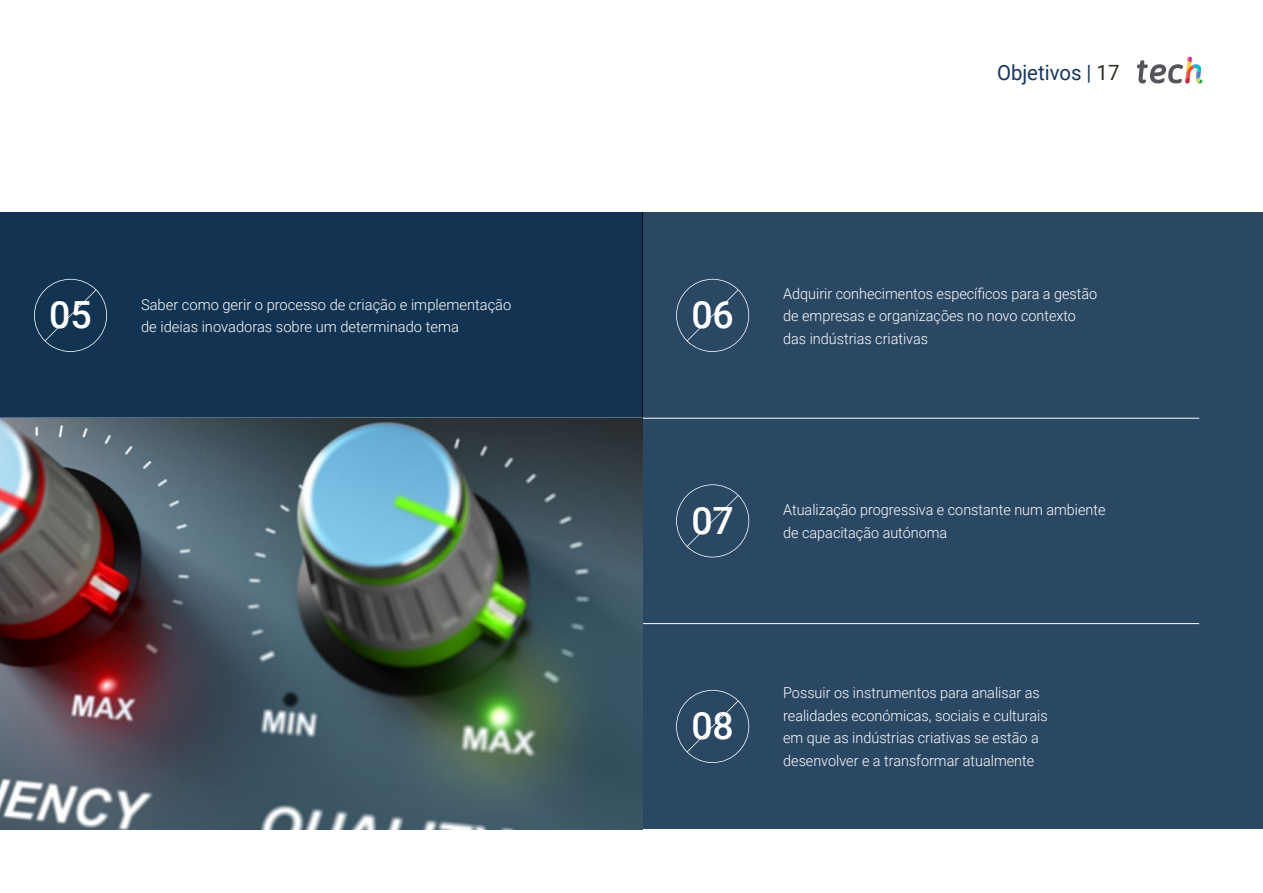
<style>
.page{position:relative;width:1263px;height:893px;background:#fff}
.page>*{position:absolute;margin:0;border:0;box-sizing:border-box;transform-origin:0 0}
.t1{font:500 37.5px "Roboto";color:#fff}
.t2{font:21px "Roboto";color:#1a355c}
.t3{font:300 15px/22.5px "Roboto";color:#fff;scale:.96 1}
.t4{font:300 15px "Roboto";color:#fff}
.s1{color:#312e20}
</style>
<div class="page">
<div style="left:0;top:213px;width:642px;height:616px;background:#123352"></div>
<div style="left:642px;top:213px;width:621px;height:616px;background:#2a4763"></div>
<svg style="left:676px;top:279px;width:73px;height:73px"></svg>
<svg style="left:676px;top:484px;width:73px;height:73px"></svg>
<svg style="left:676px;top:690px;width:73px;height:73px"></svg>
<svg style="left:34px;top:279px;width:73px;height:73px"></svg>
<svg style="left:1137px;top:57px;width:65px;height:27px"></svg>
<hr style="left:0;top:418px;width:1199px;height:1px;background:#fff">
<hr style="left:0;top:623px;width:1199px;height:1px;background:#fff">
<img style="left:0;top:418px;width:642px;height:411px">
<h1 class="t1" style="left:49px;top:288px;width:44px">05</h1>
<p class="t4" style="left:141px;top:294px;width:372px">Saber como gerir o processo de criação e implementação</p>
<p class="t4" style="left:141px;top:316px;width:319px">de ideias inovadoras sobre um determinado tema</p>
<h2 class="t2" style="left:997px;top:57px;width:124px">Objetivos | <span class="s1">17</span></h2>
<h1 class="t1" style="left:691px;top:288px;width:44px">06</h1>
<p class="t3" style="left:783px;top:281px;width:329px">Adquirir conhecimentos específicos para a gestão de empresas e organizações no novo contexto das indústrias criativas</p>
<h1 class="t1" style="left:691px;top:494px;width:44px">07</h1>
<p class="t3" style="left:783px;top:498px;width:337px">Atualização progressiva e constante num ambiente de capacitação autónoma</p>
<h1 class="t1" style="left:691px;top:699px;width:44px">08</h1>
<p class="t3" style="left:783px;top:681px;width:277px">Possuir os instrumentos para analisar as realidades económicas, sociais e culturais em que as indústrias criativas se estão a desenvolver e a transformar atualmente</p>
</div>
